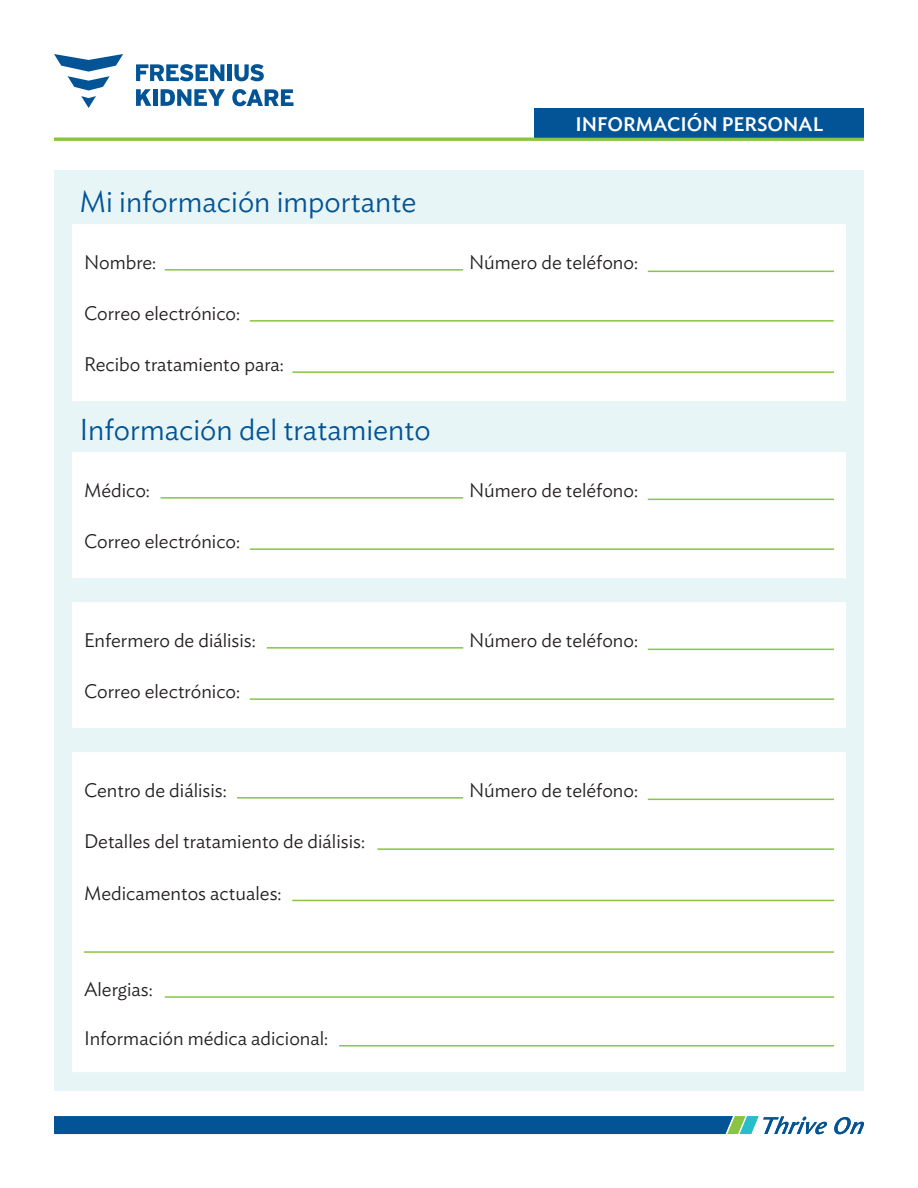
<style>
.page{position:relative;width:918px;height:1188px;background:#fff}
.page>*{position:absolute;margin:0;border:0;box-sizing:border-box;transform-origin:0 0}
.t1{font:300 30px "Ideal Sans";color:#035496}
.Body{font:300 19.5px "Ideal Sans";color:#231f20}
.Eyebrow{font:500 19.5px "Ideal Sans";color:#fff}
</style>
<div class="page">
<svg style="left:54px;top:54px;width:69px;height:54px"></svg>
<svg style="left:136px;top:64px;width:88px;height:17px"></svg>
<div style="left:227px;top:64px;width:5px;height:17px;background:#035496"></div>
<svg style="left:234px;top:64px;width:30px;height:17px"></svg>
<svg style="left:232px;top:89px;width:62px;height:17px"></svg>
<svg style="left:136px;top:89px;width:15px;height:17px"></svg>
<hr style="left:153px;top:89px;width:4px;height:17px;background:#035496">
<svg style="left:161px;top:89px;width:64px;height:17px"></svg>
<div style="left:54px;top:170px;width:810px;height:920px;background:#e8f5f7"></div>
<div style="left:535px;top:108px;width:329px;height:30px;background:#035496"></div>
<hr style="left:54px;top:138px;width:810px;height:3px;background:#89c541">
<svg style="left:834px;top:1117px;width:30px;height:17px"></svg>
<svg style="left:54px;top:1116px;width:773px;height:18px;background:#16629c"></svg>
<div style="left:72px;top:224px;width:774px;height:177px;background:#fff"></div>
<hr style="left:165px;top:269px;width:298px;height:2px;background:#89c541">
<hr style="left:648px;top:271px;width:186px;height:1px;background:#89c541">
<hr style="left:250px;top:320px;width:584px;height:2px;background:#89c541">
<hr style="left:292px;top:371px;width:542px;height:2px;background:#89c541">
<div style="left:72px;top:452px;width:774px;height:126px;background:#fff"></div>
<hr style="left:161px;top:497px;width:302px;height:2px;background:#89c541">
<hr style="left:648px;top:499px;width:186px;height:1px;background:#89c541">
<hr style="left:250px;top:548px;width:584px;height:2px;background:#89c541">
<div style="left:72px;top:602px;width:774px;height:126px;background:#fff"></div>
<hr style="left:267px;top:647px;width:196px;height:2px;background:#89c541">
<hr style="left:648px;top:649px;width:186px;height:1px;background:#89c541">
<hr style="left:250px;top:698px;width:584px;height:2px;background:#89c541">
<div style="left:72px;top:752px;width:774px;height:320px;background:#fff"></div>
<hr style="left:237px;top:797px;width:226px;height:2px;background:#89c541">
<hr style="left:648px;top:799px;width:186px;height:1px;background:#89c541">
<hr style="left:377px;top:848px;width:457px;height:2px;background:#89c541">
<hr style="left:292px;top:900px;width:542px;height:1px;background:#89c541">
<hr style="left:84px;top:951px;width:750px;height:2px;background:#89c541">
<hr style="left:165px;top:996px;width:669px;height:2px;background:#89c541">
<hr style="left:339px;top:1045px;width:495px;height:2px;background:#89c541">
<p class="Eyebrow" style="left:575px;top:109px;width:249px">INFORMACIÓN PERSONAL</p>
<p class="Eyebrow" style="left:682px;top:109px;width:150px">EYEBROW TEXT</p>
<h2 class="t1" style="left:80px;top:179px;width:339px">Mi información importante</h2>
<p class="Body" style="left:84px;top:247px;width:74px">Nombre:</p>
<p class="Body" style="left:469px;top:247px;width:170px">Número de teléfono:</p>
<p class="Body" style="left:84px;top:298px;width:158px">Correo electrónico:</p>
<p class="Body" style="left:84px;top:350px;width:201px">Recibo tratamiento para:</p>
<h2 class="t1" style="left:80px;top:407px;width:353px">Información del tratamiento</h2>
<p class="Body" style="left:84px;top:475px;width:67px">Médico:</p>
<p class="Body" style="left:469px;top:475px;width:170px">Número de teléfono:</p>
<p class="Body" style="left:84px;top:527px;width:158px">Correo electrónico:</p>
<p class="Body" style="left:84px;top:625px;width:173px">Enfermero de diálisis:</p>
<p class="Body" style="left:469px;top:625px;width:170px">Número de teléfono:</p>
<p class="Body" style="left:84px;top:677px;width:158px">Correo electrónico:</p>
<p class="Body" style="left:84px;top:775px;width:144px">Centro de diálisis:</p>
<p class="Body" style="left:469px;top:775px;width:170px">Número de teléfono:</p>
<p class="Body" style="left:84px;top:827px;width:282px">Detalles del tratamiento de diálisis:</p>
<p class="Body" style="left:84px;top:878px;width:199px">Medicamentos actuales:</p>
<p class="Body" style="left:84px;top:975px;width:70px">Alergias:</p>
<p class="Body" style="left:84px;top:1023px;width:246px">Información médica adicional:</p>
</div>
